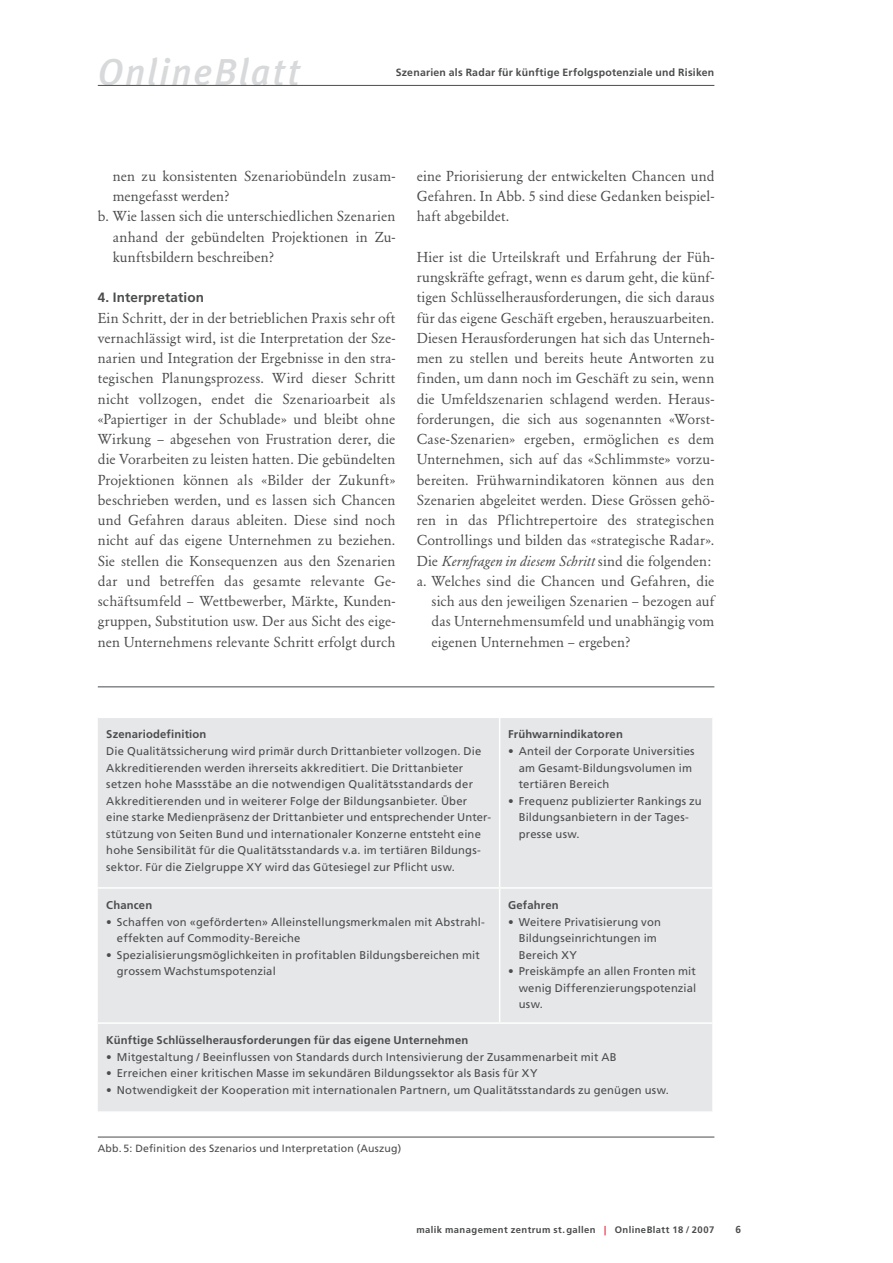
<style>
.page{position:relative;width:893px;height:1263px;background:#fff}
.page>*{position:absolute;margin:0;border:0;box-sizing:border-box;transform-origin:0 0}
.t1{font:italic 500 37.5px "Meta Plus";letter-spacing:.055em;color:#d8d9db}
.t2{font:14.25px/20.2px "Garamond Berth BQ";letter-spacing:.01em;color:#4b4c4d;text-align:justify}
.t3{font:italic 14.25px "Garamond Berth BQ";letter-spacing:.015em;color:#4b4c4d}
.t4{font:700 13.5px "Frutiger LT Std";letter-spacing:.01em;color:#4b4c4d}
.t5{font:11.25px/16.5px "Frutiger LT Std";letter-spacing:.015em;color:#4b4c4d}
.t6{font:700 11.25px "Frutiger LT Std";letter-spacing:.015em;color:#4b4c4d}
.t7{font:700 10.5px "Frutiger LT Std";letter-spacing:.02em;color:#4b4c4d}
.t8{font:10.5px "Frutiger LT Std";letter-spacing:.02em;color:#4b4c4d}
.t9{font:700 9.45px "Frutiger LT Std";letter-spacing:.045em;color:#4b4c4d}
.s1{font-style:normal}
.s2{color:#ed1a33}
</style>
<div class="page">
<hr style="left:98px;top:85px;width:616px;height:1px;background:#4b4c4d">
<hr style="left:98px;top:1137px;width:616px;height:1px;background:#4b4c4d">
<hr style="left:98px;top:687px;width:616px;height:1px;background:#4b4c4d">
<div style="left:98px;top:718px;width:614px;height:393px;background:#e6e7e9"></div>
<hr style="left:499px;top:718px;width:1px;height:169px;background:#fff">
<hr style="left:98px;top:887px;width:402px;height:2px;background:#fff">
<hr style="left:500px;top:887px;width:212px;height:2px;background:#fff">
<hr style="left:499px;top:889px;width:1px;height:133px;background:#fff">
<hr style="left:98px;top:1022px;width:402px;height:2px;background:#fff">
<hr style="left:500px;top:1022px;width:212px;height:2px;background:#fff">
<h1 class="t1" style="left:98px;top:50px;width:204px">OnlineBlatt</h1>
<p class="t7" style="left:396px;top:66px;width:320px">Szenarien als Radar für künftige Erfolgspotenziale und Risiken</p>
<p class="t2" style="left:113px;top:166px;width:284px">nen zu konsistenten Szenariobündeln zusam-</p>
<p class="t2" style="left:113px;top:186px;width:118px">mengefasst werden?</p>
<p class="t2" style="left:98px;top:206px;width:299px">b. Wie lassen sich die unterschiedlichen Szenarien</p>
<p class="t2" style="left:113px;top:227px;width:284px">anhand der gebündelten Projektionen in Zu-</p>
<p class="t2" style="left:113px;top:247px;width:163px">kunftsbildern beschreiben?</p>
<p class="t4" style="left:98px;top:290px;width:108px">4. Interpretation</p>
<p class="t2" style="left:98px;top:308px;width:299px">Ein Schritt, der in der betrieblichen Praxis sehr oft vernachlässigt wird, ist die Interpretation der Sze&shy;narien und Integration der Ergebnisse in den stra&shy;tegischen Planungsprozess. Wird dieser Schritt nicht vollzogen, endet die Szenarioarbeit als «Papiertiger in der Schublade» und bleibt ohne Wirkung – abgesehen von Frustration derer, die die Vorarbeiten zu leisten hatten. Die gebündelten Projektionen können als «Bilder der Zukunft» beschrieben werden, und es lassen sich Chancen und Gefahren daraus ableiten. Diese sind noch nicht auf das eigene Unternehmen zu beziehen.<br>Sie stellen die Konsequenzen aus den Szenarien dar und betreffen das gesamte relevante Ge&shy;schäftsumfeld – Wettbewerber, Märkte, Kunden&shy;gruppen, Substitution usw. Der aus Sicht des eige&shy;nen Unternehmens relevante Schritt erfolgt durch</p>
<p class="t2" style="left:417px;top:166px;width:299px">eine Priorisierung der entwickelten Chancen und Gefahren. In Abb. 5 sind diese Gedanken beispiel&shy;haft abgebildet.</p>
<p class="t2" style="left:417px;top:247px;width:299px">Hier ist die Urteilskraft und Erfahrung der Füh-</p>
<p class="t2" style="left:417px;top:267px;width:299px">rungskräfte gefragt, wenn es darum geht, die künf-</p>
<p class="t2" style="left:417px;top:287px;width:299px">tigen Schlüsselherausforderungen, die sich daraus</p>
<p class="t2" style="left:417px;top:308px;width:299px">für das eigene Geschäft ergeben, herauszuarbeiten.</p>
<p class="t2" style="left:417px;top:328px;width:299px">Diesen Herausforderungen hat sich das Unterneh-</p>
<p class="t2" style="left:417px;top:348px;width:299px">men zu stellen und bereits heute Antworten zu</p>
<p class="t2" style="left:417px;top:368px;width:299px">finden, um dann noch im Geschäft zu sein, wenn</p>
<p class="t2" style="left:417px;top:389px;width:299px">die Umfeldszenarien schlagend werden. Heraus-</p>
<p class="t2" style="left:417px;top:409px;width:299px">forderungen, die sich aus sogenannten «Worst-</p>
<p class="t2" style="left:417px;top:429px;width:299px">Case-Szenarien» ergeben, ermöglichen es dem</p>
<p class="t2" style="left:417px;top:449px;width:299px">Unternehmen, sich auf das «Schlimmste» vorzu-</p>
<p class="t2" style="left:417px;top:470px;width:299px">bereiten. Frühwarnindikatoren können aus den</p>
<p class="t2" style="left:417px;top:490px;width:299px">Szenarien abgeleitet werden. Diese Grössen gehö-</p>
<p class="t2" style="left:417px;top:510px;width:299px">ren in das Pflichtrepertoire des strategischen</p>
<p class="t2" style="left:417px;top:530px;width:299px">Controllings und bilden das «strategische Radar».</p>
<p class="t3" style="left:417px;top:552px;width:296px"><span class="s1">Die</span> Kernfragen in diesem Schritt <span class="s1">sind die folgenden:</span></p>
<p class="t2" style="left:417px;top:571px;width:299px">a. Welches sind die Chancen und Gefahren, die</p>
<p class="t2" style="left:432px;top:591px;width:284px">sich aus den jeweiligen Szenarien – bezogen auf</p>
<p class="t2" style="left:432px;top:611px;width:284px">das Unternehmensumfeld und unabhängig vom</p>
<p class="t2" style="left:432px;top:632px;width:200px">eigenen Unternehmen – ergeben?</p>
<p class="t6" style="left:106px;top:728px;width:102px">Szenariodefinition</p>
<p class="t5" style="left:106px;top:743px;width:386px">Die Qualitätssicherung wird primär durch Drittanbieter vollzogen. Die Akkreditierenden werden ihrerseits akkreditiert. Die Drittanbieter setzen hohe Massstäbe an die notwendigen Qualitätsstandards der Akkreditierenden und in weiterer Folge der Bildungsanbieter. Über eine starke Medienpräsenz der Drittanbieter und entsprechender Unter&shy;stützung von Seiten Bund und internationaler Konzerne entsteht eine hohe Sensibilität für die Qualitätsstandards v.a. im tertiären Bildungs&shy;sektor. Für die Zielgruppe XY wird das Gütesiegel zur Pflicht usw.</p>
<p class="t6" style="left:106px;top:898px;width:47px">Chancen</p>
<p class="t5" style="left:117px;top:913px;width:370px;text-indent:-11px">• Schaffen von «geförderten» Alleinstellungsmerkmalen mit Abstrahl&shy;effekten auf Commodity-Bereiche</p>
<p class="t5" style="left:117px;top:946px;width:364px;text-indent:-11px">• Spezialisierungsmöglichkeiten in profitablen Bildungsbereichen mit grossem Wachstumspotenzial</p>
<p class="t6" style="left:508px;top:728px;width:116px">Frühwarnindikatoren</p>
<p class="t5" style="left:519px;top:743px;width:177px;text-indent:-11px">• Anteil der Corporate Universities am Gesamt-Bildungsvolumen im tertiären Bereich</p>
<p class="t5" style="left:519px;top:792px;width:185px;text-indent:-11px">• Frequenz publizierter Rankings zu<br>Bildungsanbietern in der Tages&shy;presse usw.</p>
<p class="t6" style="left:508px;top:898px;width:52px">Gefahren</p>
<p class="t5" style="left:519px;top:913px;width:144px;text-indent:-11px">• Weitere Privatisierung von<br>Bildungseinrichtungen im<br>Bereich XY</p>
<p class="t5" style="left:519px;top:963px;width:179px;text-align:justify;text-indent:-11px">• Preiskämpfe an allen Fronten mit wenig Differenzierungspotenzial usw.</p>
<p class="t6" style="left:106px;top:1034px;width:364px">Künftige Schlüsselherausforderungen für das eigene Unternehmen</p>
<p class="t5" style="left:106px;top:1049px;width:512px">• Mitgestaltung / Beeinflussen von Standards durch Intensivierung der Zusammenarbeit mit AB</p>
<p class="t5" style="left:106px;top:1065px;width:433px">• Erreichen einer kritischen Masse im sekundären Bildungssektor als Basis für XY</p>
<p class="t5" style="left:106px;top:1082px;width:564px">• Notwendigkeit der Kooperation mit internationalen Partnern, um Qualitätsstandards zu genügen usw.</p>
<p class="t8" style="left:98px;top:1142px;width:305px">Abb. 5: Definition des Szenarios und Interpretation (Auszug)</p>
<p class="t9" style="left:416px;top:1224px;width:299px">malik management zentrum st.gallen <span class="s2">|</span> OnlineBlatt 1 8 / 2007</p>
</div>
